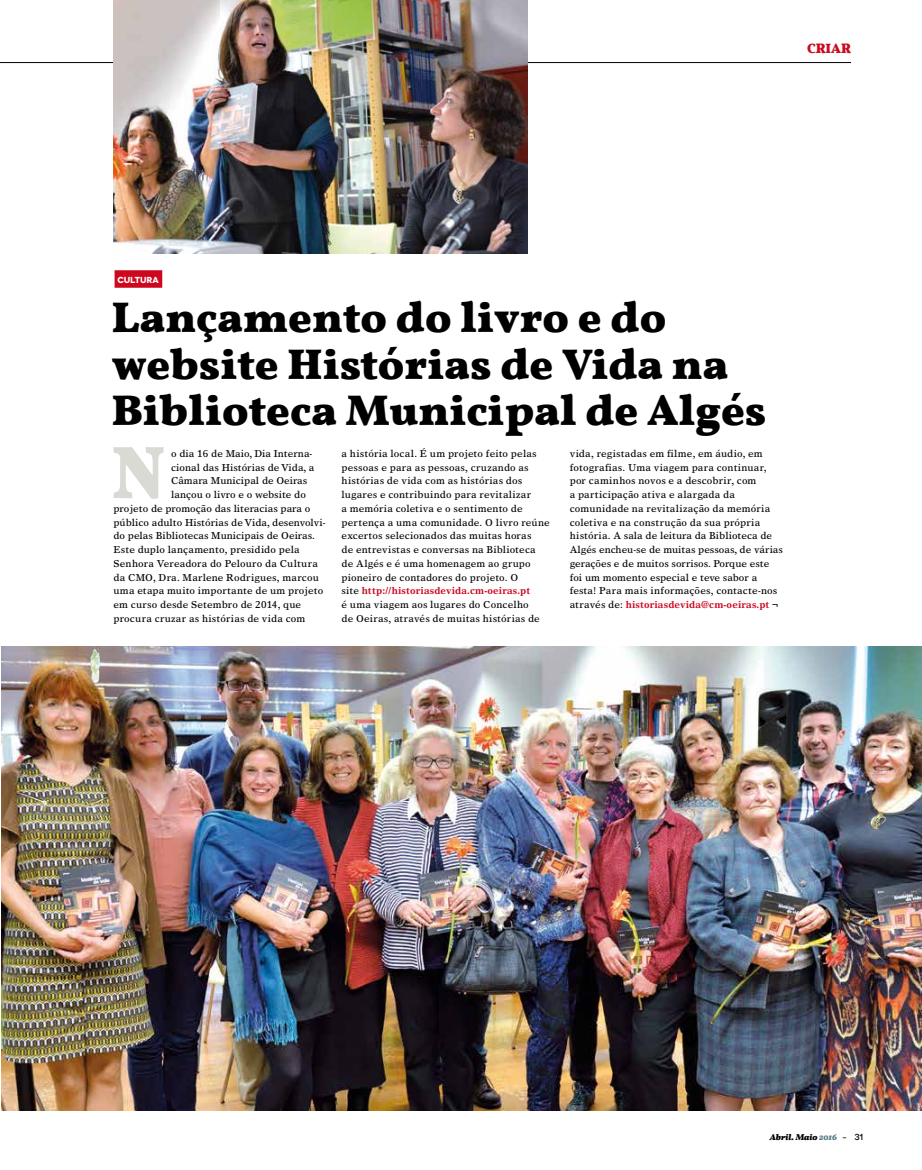
<style>
.page{position:relative;width:922px;height:1170px;background:#fff}
.page>*{position:absolute;margin:0;border:0;box-sizing:border-box;transform-origin:0 0}
.t1{font:700 75.12px "Vollkorn";color:#dadad5}
.t2{font:700 43.75px/46.2px "Vollkorn";color:#000}
.t3{font:700 13.75px "Vollkorn";color:#cd071e}
.t4{font:10px/13.8px "Times Europa LT";letter-spacing:.005em;color:#000}
.t5{font:700 10px "Times Europa LT Std";letter-spacing:.015em;color:#cd071e}
.t6{font:italic 700 8.75px "Vollkorn";color:#000}
.t7{font:700 8.75px "Novecentowide";letter-spacing:-.015em;color:#fff}
.s1{font-family:"Times Europa LT";font-weight:400;color:#000}
.s2{color:#5c8189}
.s3{font-family:"Foundry Wilson";font-weight:400;font-style:normal}
.s4{font-family:"Novecentowide";font-weight:500;font-style:normal}
</style>
<div class="page">
<hr style="left:0;top:62px;width:850px;height:1px;background:#000">
<div style="left:114px;top:270px;width:48px;height:18px;background:#cd071e"></div>
<img style="left:1px;top:646px;width:920px;height:464px">
<img style="left:113px;top:0;width:415px;height:253px">
<h3 class="t3" style="left:806px;top:40px;width:45px">CRIAR</h3>
<p class="t7" style="left:117px;top:274px;width:43px">CULTURA</p>
<h2 class="t2" style="left:112px;top:294px;width:656px">Lançamento do livro e do website Histórias de Vida na<br>Biblioteca Municipal de Algés</h2>
<h1 class="t1" style="left:111px;top:426px;width:56px">N</h1>
<p class="t4" style="left:171px;top:446px;width:143px">o dia 16 de Maio, Dia Interna-</p>
<p class="t4" style="left:171px;top:460px;width:145px">cional das Histórias de Vida, a</p>
<p class="t4" style="left:171px;top:474px;width:138px">Câmara Municipal de Oeiras</p>
<p class="t4" style="left:171px;top:487px;width:136px">lançou o livro e o website do</p>
<p class="t4" style="left:113px;top:501px;width:198px">projeto de promoção das literacias para o</p>
<p class="t4" style="left:113px;top:515px;width:213px">público adulto Histórias de Vida, desenvolvi-</p>
<p class="t4" style="left:113px;top:529px;width:203px">do pelas Bibliotecas Municipais de Oeiras.</p>
<p class="t4" style="left:113px;top:542px;width:188px">Este duplo lançamento, presidido pela</p>
<p class="t4" style="left:113px;top:556px;width:206px">Senhora Vereadora do Pelouro da Cultura</p>
<p class="t4" style="left:113px;top:570px;width:207px">da CMO, Dra. Marlene Rodrigues, marcou</p>
<p class="t4" style="left:113px;top:584px;width:211px">uma etapa muito importante de um projeto</p>
<p class="t4" style="left:113px;top:597px;width:189px">em curso desde Setembro de 2014, que</p>
<p class="t4" style="left:113px;top:611px;width:193px">procura cruzar as histórias de vida com</p>
<p class="t4" style="left:341px;top:446px;width:209px">a história local. É um projeto feito pelas pessoas e para as pessoas, cruzando as histórias de vida com as histórias dos lugares e contribuindo para revitalizar<br>a memória coletiva e o sentimento de pertença a uma comunidade. O livro reúne excertos selecionados das muitas horas<br>de entrevistas e conversas na Biblioteca de Algés e é uma homenagem ao grupo pioneiro de contadores do projeto. O</p>
<p class="t5" style="left:341px;top:585px;width:190px"><span class="s1">site</span> http://historiasdevida.cm-oeiras.pt</p>
<p class="t4" style="left:341px;top:597px;width:200px">é uma viagem aos lugares do Concelho de Oeiras, através de muitas histórias de</p>
<p class="t4" style="left:569px;top:446px;width:215px">vida, registadas em filme, em áudio, em fotografias. Uma viagem para continuar, por caminhos novos e a descobrir, com<br>a participação ativa e alargada da comunidade na revitalização da memória coletiva e na construção da sua própria história. A sala de leitura da Biblioteca de Algés encheu-se de muitas pessoas, de várias gerações e de muitos sorrisos. Porque este foi um momento especial e teve sabor a festa! Para mais informações, contacte-nos</p>
<p class="t5" style="left:569px;top:598px;width:210px"><span class="s1">através de:</span> historiasdevida@cm-oeiras.pt <span class="s1">¬</span></p>
<p class="t6" style="left:769px;top:1131px;width:95px">Abril. Maio <span class="s2">2016</span> <span class="s3">-</span> <span class="s4">31</span></p>
</div>
